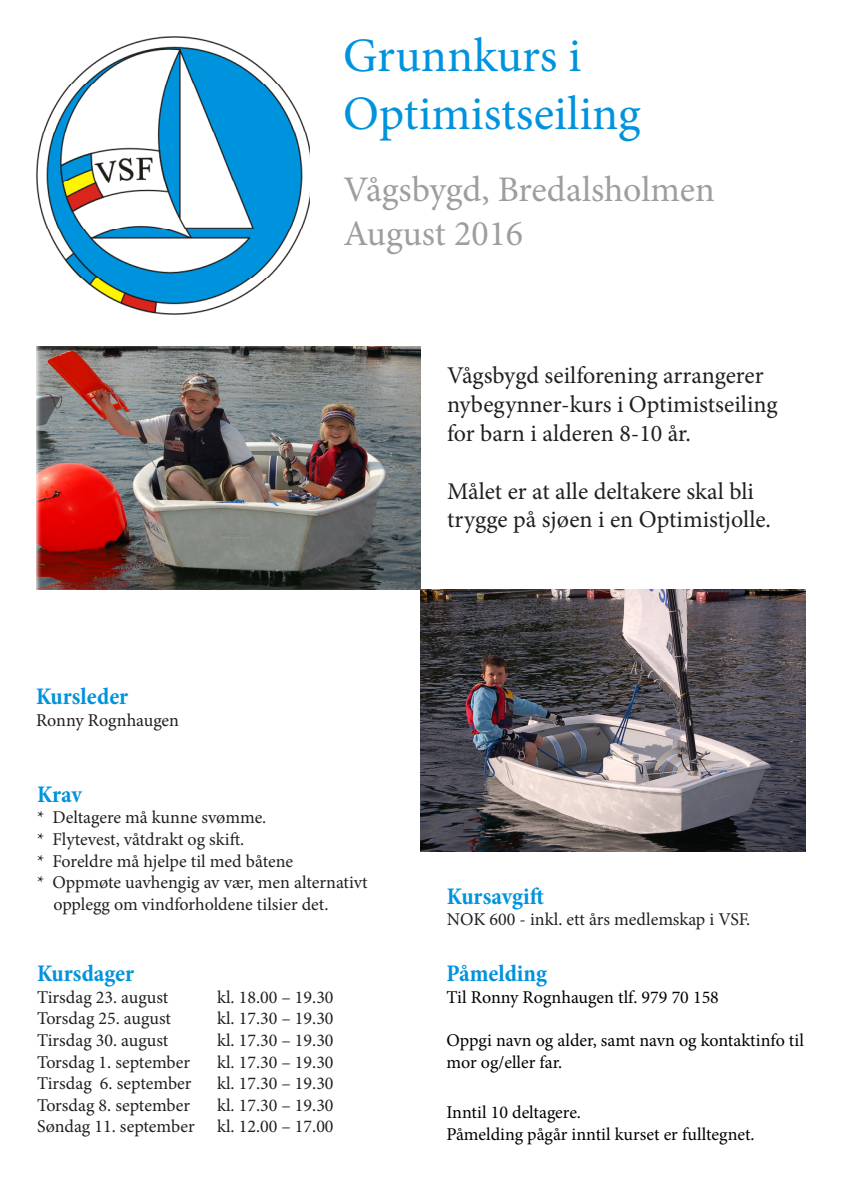
<style>
.page{position:relative;width:842px;height:1191px;background:#fff}
.page>*{position:absolute;margin:0;border:0;box-sizing:border-box;transform-origin:0 0}
.t1{font:48px "Minion Pro";color:#0093dd}
.t2{font:36px "Minion Pro";letter-spacing:-.005em;color:#9e9e9e}
.t3{font:24px/28.8px "Minion Pro";color:#231f20}
.t4{font:700 condensed 24px "Minion Pro";color:#0093dd}
.t5{font:18px "Minion Pro";color:#231f20}
.t6{font:18px/21.6px "Minion Pro";color:#000}
</style>
<div class="page">
<img style="left:36px;top:36px;width:274px;height:278px">
<img style="left:36px;top:347px;width:385px;height:242px">
<img style="left:421px;top:589px;width:385px;height:262px">
<p class="t1" style="left:343px;top:23px;width:240px">Grunnkurs i</p>
<p class="t1" style="left:343px;top:81px;width:299px">Optimistseiling</p>
<p class="t2" style="left:344px;top:166px;width:373px">Vågsbygd, Bredalsholmen</p>
<p class="t2" style="left:344px;top:209px;width:181px">August 2016</p>
<p class="t3" style="left:447px;top:361px;width:318px">Vågsbygd seilforening arrangerer</p>
<p class="t3" style="left:447px;top:390px;width:332px">nybegynner-kurs i Optimistseiling for barn i alderen 8-10 år.</p>
<p class="t4" style="left:36px;top:680px;width:94px">Kursleder</p>
<p class="t5" style="left:36px;top:708px;width:145px">Ronny Rognhaugen</p>
<p class="t4" style="left:37px;top:777px;width:47px">Krav</p>
<p class="t5" style="left:37px;top:805px;width:231px">* Deltagere må kunne svømme.</p>
<p class="t5" style="left:37px;top:827px;width:209px">* Flytevest, våtdrakt og skift.</p>
<p class="t5" style="left:37px;top:849px;width:258px">* Foreldre må hjelpe til med båtene</p>
<p class="t5" style="left:37px;top:870px;width:332px">* Oppmøte uavhengig av vær, men alternativt</p>
<p class="t5" style="left:53px;top:892px;width:277px">opplegg om vindforholdene tilsier det.</p>
<p class="t4" style="left:37px;top:957px;width:99px">Kursdager</p>
<p class="t5" style="left:37px;top:985px;width:133px">Tirsdag 23. august</p>
<p class="t5" style="left:217px;top:985px;width:118px">kl. 18.00 – 19.30</p>
<p class="t5" style="left:37px;top:1006px;width:136px">Torsdag 25. august</p>
<p class="t5" style="left:217px;top:1006px;width:118px">kl. 17.30 – 19.30</p>
<p class="t5" style="left:37px;top:1028px;width:133px">Tirsdag 30. august</p>
<p class="t5" style="left:217px;top:1028px;width:118px">kl. 17.30 – 19.30</p>
<p class="t5" style="left:37px;top:1049px;width:155px">Torsdag 1. september</p>
<p class="t5" style="left:217px;top:1049px;width:118px">kl. 17.30 – 19.30</p>
<p class="t5" style="left:37px;top:1071px;width:156px">Tirsdag 6. september</p>
<p class="t5" style="left:217px;top:1071px;width:118px">kl. 17.30 – 19.30</p>
<p class="t5" style="left:37px;top:1093px;width:155px">Torsdag 8. september</p>
<p class="t5" style="left:217px;top:1093px;width:118px">kl. 17.30 – 19.30</p>
<p class="t5" style="left:37px;top:1114px;width:298px">Søndag 11. september kl. 12.00 – 17.00</p>
<p class="t3" style="left:447px;top:476px;width:325px">Målet er at alle deltakere skal bli trygge på sjøen i en Optimistjolle.</p>
<p class="t4" style="left:447px;top:879px;width:99px">Kursavgift</p>
<p class="t5" style="left:447px;top:907px;width:305px">NOK 600 - inkl. ett års medlemskap i VSF.</p>
<p class="t4" style="left:446px;top:957px;width:102px">Påmelding</p>
<p class="t6" style="left:446px;top:986px;width:274px">Til Ronny Rognhaugen tlf. 979 70 158</p>
<p class="t6" style="left:446px;top:1029px;width:359px">Oppgi navn og alder, samt navn og kontaktinfo til mor og/eller far.</p>
<p class="t6" style="left:446px;top:1101px;width:136px">Inntil 10 deltagere.</p>
<p class="t6" style="left:446px;top:1123px;width:310px">Påmelding pågår inntil kurset er fulltegnet.</p>
</div>
